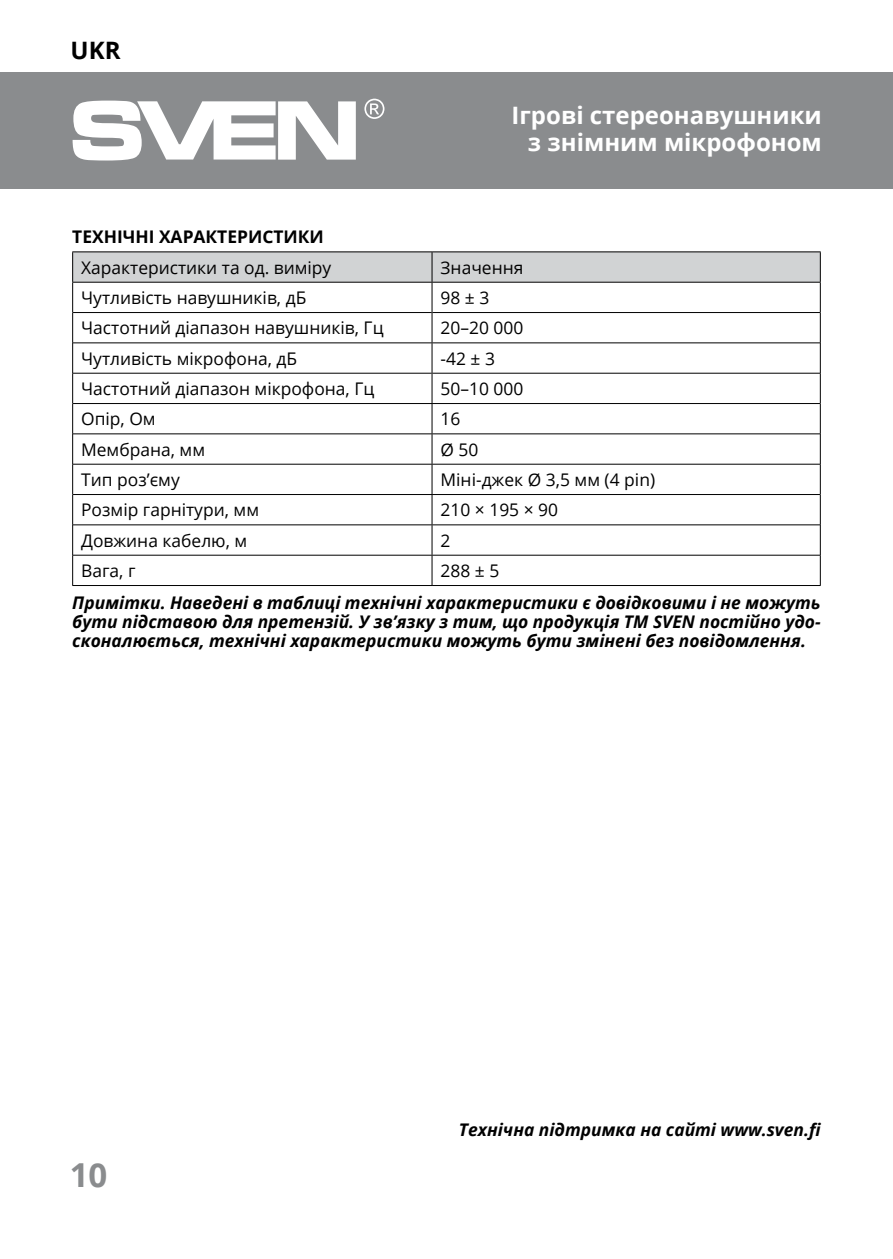
<style>
.page{position:relative;width:893px;height:1259px;background:#fff}
.page>*{position:absolute;margin:0;border:0;box-sizing:border-box;transform-origin:0 0}
.t1{font:700 33px "Open Sans";color:#8a8c8e}
.t2{font:700 24px/27px "Open Sans";color:#fff;text-align:right}
.t3{font:700 24px "Open Sans";color:#000}
.t4{font:17.4px "Open Sans";color:#000}
.t5{font:italic 700 17.4px/18.9px "Open Sans";color:#000;text-align:justify}
.t6{font:700 17.4px "Open Sans";color:#000}
</style>
<div class="page">
<div style="left:0;top:72px;width:893px;height:117px;background:#8a8c8e"></div>
<svg style="left:73px;top:101px;width:283px;height:59px"></svg>
<svg style="left:364px;top:99px;width:20px;height:20px"></svg>
<svg style="left:73px;top:252px;width:747px;height:30px;background:#cccdce"></svg>
<svg style="left:73px;top:283px;width:747px;height:302px"></svg>
<hr style="left:72px;top:282px;width:1px;height:30px;background:#000">
<hr style="left:72px;top:312px;width:1px;height:31px;background:#000">
<hr style="left:72px;top:343px;width:1px;height:30px;background:#000">
<hr style="left:72px;top:373px;width:1px;height:30px;background:#000">
<hr style="left:72px;top:403px;width:1px;height:31px;background:#000">
<hr style="left:72px;top:434px;width:1px;height:30px;background:#000">
<hr style="left:72px;top:464px;width:1px;height:30px;background:#000">
<hr style="left:72px;top:494px;width:1px;height:31px;background:#000">
<hr style="left:72px;top:525px;width:1px;height:30px;background:#000">
<hr style="left:72px;top:555px;width:1px;height:30px;background:#000">
<hr style="left:72px;top:585px;width:360px;height:1px;background:#000">
<hr style="left:73px;top:312px;width:359px;height:1px;background:#000">
<hr style="left:73px;top:342px;width:359px;height:1px;background:#000">
<hr style="left:73px;top:373px;width:359px;height:1px;background:#000">
<hr style="left:73px;top:403px;width:359px;height:1px;background:#000">
<hr style="left:73px;top:433px;width:359px;height:1px;background:#000">
<hr style="left:73px;top:464px;width:359px;height:1px;background:#000">
<hr style="left:73px;top:494px;width:359px;height:1px;background:#000">
<hr style="left:73px;top:524px;width:359px;height:1px;background:#000">
<hr style="left:73px;top:555px;width:359px;height:1px;background:#000">
<hr style="left:72px;top:251px;width:360px;height:1px;background:#000">
<hr style="left:72px;top:252px;width:1px;height:30px;background:#000">
<hr style="left:72px;top:282px;width:360px;height:1px;background:#000">
<hr style="left:432px;top:312px;width:388px;height:1px;background:#000">
<hr style="left:432px;top:373px;width:388px;height:1px;background:#000">
<hr style="left:432px;top:251px;width:389px;height:1px;background:#000">
<hr style="left:431px;top:252px;width:2px;height:30px;background:#000">
<hr style="left:820px;top:252px;width:1px;height:30px;background:#000">
<hr style="left:431px;top:282px;width:2px;height:30px;background:#000">
<hr style="left:820px;top:282px;width:1px;height:30px;background:#000">
<hr style="left:431px;top:312px;width:2px;height:30px;background:#000">
<hr style="left:820px;top:312px;width:1px;height:31px;background:#000">
<hr style="left:431px;top:343px;width:2px;height:30px;background:#000">
<hr style="left:820px;top:343px;width:1px;height:30px;background:#000">
<hr style="left:431px;top:373px;width:2px;height:30px;background:#000">
<hr style="left:820px;top:373px;width:1px;height:30px;background:#000">
<hr style="left:431px;top:434px;width:2px;height:30px;background:#000">
<hr style="left:820px;top:434px;width:1px;height:30px;background:#000">
<hr style="left:431px;top:464px;width:2px;height:30px;background:#000">
<hr style="left:820px;top:464px;width:1px;height:30px;background:#000">
<hr style="left:431px;top:495px;width:2px;height:29px;background:#000">
<hr style="left:820px;top:494px;width:1px;height:31px;background:#000">
<hr style="left:431px;top:525px;width:2px;height:30px;background:#000">
<hr style="left:820px;top:525px;width:1px;height:30px;background:#000">
<hr style="left:431px;top:555px;width:2px;height:30px;background:#000">
<hr style="left:820px;top:555px;width:1px;height:30px;background:#000">
<hr style="left:432px;top:585px;width:389px;height:1px;background:#000">
<hr style="left:432px;top:282px;width:389px;height:1px;background:#000">
<hr style="left:432px;top:403px;width:388px;height:1px;background:#000">
<hr style="left:432px;top:433px;width:388px;height:1px;background:#000">
<hr style="left:431px;top:404px;width:2px;height:29px;background:#000">
<hr style="left:820px;top:403px;width:1px;height:31px;background:#000">
<hr style="left:432px;top:342px;width:388px;height:1px;background:#000">
<hr style="left:432px;top:464px;width:388px;height:1px;background:#000">
<hr style="left:432px;top:494px;width:388px;height:1px;background:#000">
<hr style="left:432px;top:524px;width:388px;height:1px;background:#000">
<hr style="left:432px;top:555px;width:388px;height:1px;background:#000">
<h2 class="t3" style="left:71px;top:34px;width:51px">UKR</h2>
<h2 class="t2" style="left:512px;top:101px;width:312px">Ігрові стереонавушники з знімним мікрофоном</h2>
<p class="t6" style="left:72px;top:224px;width:253px">ТЕХНІ ЧНІ ХАРАКТЕРИСТИКИ</p>
<p class="t4" style="left:81px;top:255px;width:252px">Характеристики та од. виміру</p>
<p class="t4" style="left:441px;top:255px;width:84px">Значення</p>
<p class="t4" style="left:81px;top:286px;width:227px">Чутливість навушників, дБ</p>
<p class="t4" style="left:441px;top:286px;width:50px">98 ± 3</p>
<p class="t4" style="left:81px;top:316px;width:304px">Частотний діапазон навушників, Гц</p>
<p class="t4" style="left:441px;top:316px;width:84px">20–20 000</p>
<p class="t4" style="left:81px;top:346px;width:217px">Чутливість мікрофона, дБ</p>
<p class="t4" style="left:441px;top:346px;width:56px">-42 ± 3</p>
<p class="t4" style="left:81px;top:377px;width:295px">Частотний діапазон мікрофона, Гц</p>
<p class="t4" style="left:441px;top:377px;width:84px">50–10 000</p>
<p class="t4" style="left:81px;top:407px;width:76px">Опір, Ом</p>
<p class="t4" style="left:441px;top:407px;width:21px">16</p>
<p class="t4" style="left:81px;top:437px;width:126px">Мембрана, мм</p>
<p class="t4" style="left:441px;top:437px;width:39px">Ø 50</p>
<p class="t4" style="left:81px;top:468px;width:100px">Тип роз’єму</p>
<p class="t4" style="left:441px;top:468px;width:216px">Мiнi-джек Ø 3,5 мм (4 pin)</p>
<p class="t4" style="left:81px;top:498px;width:179px">Розмiр гарнiтури, мм</p>
<p class="t4" style="left:441px;top:498px;width:119px">210 × 195 × 90</p>
<p class="t4" style="left:81px;top:528px;width:168px">Довжина кабелю, м</p>
<p class="t4" style="left:441px;top:528px;width:11px">2</p>
<p class="t4" style="left:81px;top:559px;width:56px">Вага, г</p>
<p class="t4" style="left:441px;top:559px;width:60px">288 ± 5</p>
<p class="t5" style="left:72px;top:593px;width:750px">Примітки. Наведені в таблиці технічні характеристики є довідковими і не можуть бути підставою для претензій. У зв’язку з тим, що продукція ТМ SVEN постійно удо&shy;сконалюється, технічні характеристики можуть бути змінені без повідомлення.</p>
<h1 class="t1" style="left:70px;top:1151px;width:39px">10</h1>
<p class="t5" style="left:459px;top:1119px;width:363px">Технічна підтримка на сайті www.sven.fi</p>
</div>
